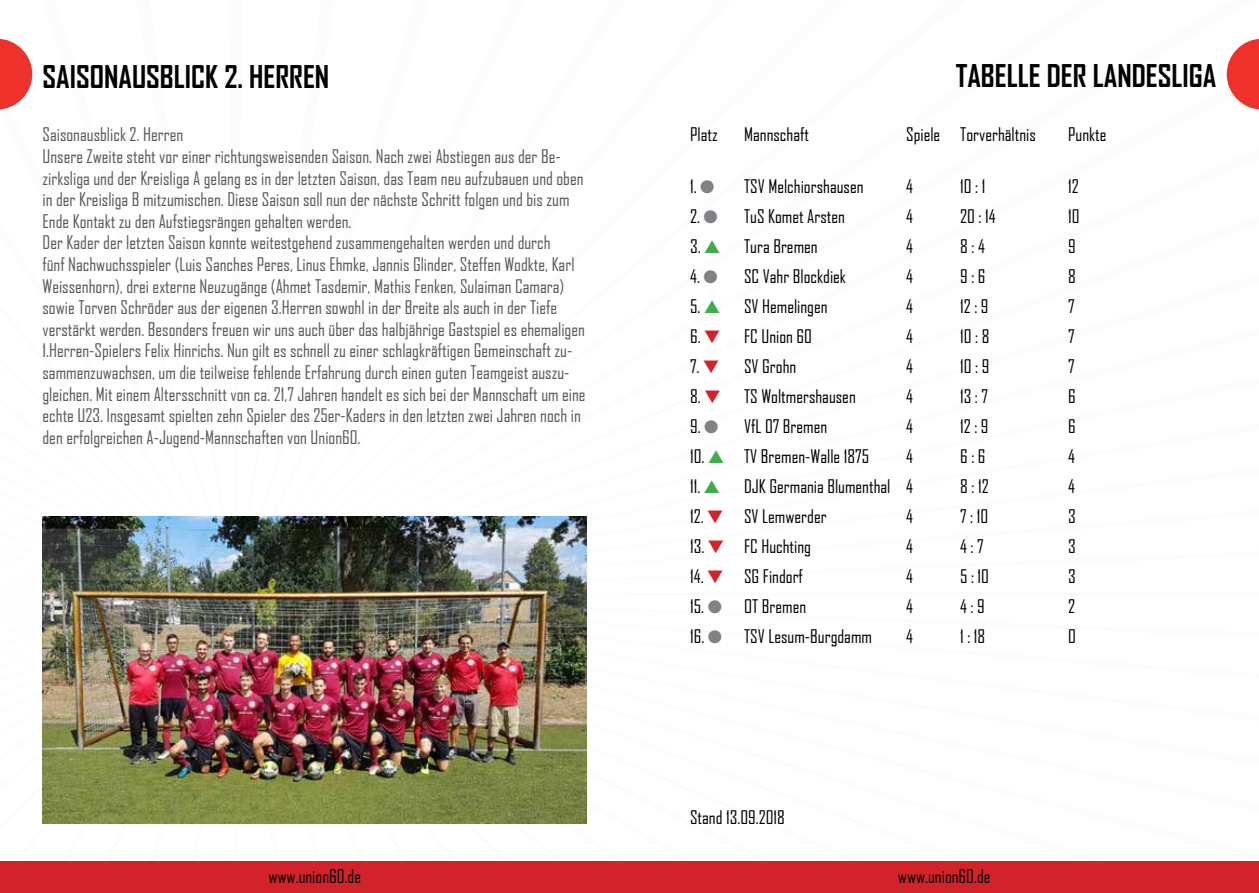
<style>
.page{position:relative;width:1259px;height:893px;background:#fff}
.page>*{position:absolute;margin:0;border:0;box-sizing:border-box;transform-origin:0 0}
.t1{font:700 30px "Agency FB";color:#000}
.t2{font:18px/21.6px "Agency FB";color:#58595b}
.t3{font:18px "Agency FB";color:#000}
.s1{color:#808285}
.s2{color:#41ad49}
.s3{color:#d2232a}
</style>
<div class="page">
<div style="left:0;top:861px;width:1259px;height:32px;background:#d2232a"></div>
<svg style="left:0;top:39px;width:32px;height:71px"></svg>
<svg style="left:1226px;top:39px;width:33px;height:71px"></svg>
<img style="left:43px;top:517px;width:544px;height:307px">
<h1 class="t1" style="left:43px;top:58px;width:104px">SAISONAUSBL</h1>
<h1 class="t1" style="left:185px;top:58px;width:146px">ICK 2. HERREN</h1>
<h1 class="t1" style="left:955px;top:57px;width:38px">TABELLE</h1>
<h1 class="t1" style="left:1047px;top:57px;width:171px">DER LANDESLIGA</h1>
<p class="t2" style="left:43px;top:123px;width:544px">Saisonausblick 2. Herren<br>Unsere Zweite steht vor einer richtungsweisenden Saison. Nach zwei Abstiegen aus der Be&shy;zirksliga und der Kreisliga A gelang es in der letzten Saison, das Team neu aufzubauen und oben in der Kreisliga B mitzumischen. Diese Saison soll nun der nächste Schritt folgen und bis zum Ende Kontakt zu den Aufstiegsrängen gehalten werden.<br>Der Kader der letzten Saison konnte weitestgehend zusammengehalten werden und durch<br>fünf Nachwuchsspieler (Luis Sanches Peres, Linus Ehmke, Jannis Glinder, Steffen Wodkte, Karl Weissenhorn), drei externe Neuzugänge (Ahmet Tasdemir, Mathis Fenken, Sulaiman Camara) sowie Torven Schröder aus der eigenen 3.Herren sowohl in der Breite als auch in der Tiefe verstärkt werden. Besonders freuen wir uns auch über das halbjährige Gastspiel es ehemaligen 1.Herren-Spielers Felix Hinrichs. Nun gilt es schnell zu einer schlagkräftigen Gemeinschaft zu&shy;sammenzuwachsen, um die teilweise fehlende Erfahrung durch einen guten Teamgeist auszu&shy;gleichen. Mit einem Altersschnitt von ca. 21,7 Jahren handelt es sich bei der Mannschaft um eine echte U23. Insgesamt spielten zehn Spieler des 25er-Kaders in den letzten zwei Jahren noch in den erfolgreichen A-Jugend-Mannschaften von Union60.</p>
<p class="t3" style="left:268px;top:866px;width:94px">www.union60.de</p>
<p class="t3" style="left:690px;top:124px;width:29px">Platz</p>
<p class="t3" style="left:744px;top:124px;width:66px">Mannschaft</p>
<p class="t3" style="left:906px;top:124px;width:131px">Spiele Torverhältnis</p>
<p class="t3" style="left:1068px;top:124px;width:40px">Punkte</p>
<p class="t3" style="left:690px;top:175px;width:26px">1. <span class="s1">●</span></p>
<p class="t3" style="left:744px;top:175px;width:121px">TSV Melchiorshausen</p>
<p class="t3" style="left:906px;top:175px;width:8px">4</p>
<p class="t3" style="left:960px;top:175px;width:27px">10 : 1</p>
<p class="t3" style="left:1068px;top:175px;width:12px">12</p>
<p class="t3" style="left:690px;top:205px;width:29px">2. <span class="s1">●</span></p>
<p class="t3" style="left:744px;top:205px;width:102px">TuS Komet Arsten</p>
<p class="t3" style="left:906px;top:205px;width:8px">4</p>
<p class="t3" style="left:960px;top:205px;width:37px">20 : 14</p>
<p class="t3" style="left:1068px;top:205px;width:13px">10</p>
<p class="t3" style="left:690px;top:235px;width:32px">3. <span class="s2">▲</span></p>
<p class="t3" style="left:744px;top:235px;width:75px">Tura Bremen</p>
<p class="t3" style="left:906px;top:235px;width:8px">4</p>
<p class="t3" style="left:960px;top:235px;width:26px">8 : 4</p>
<p class="t3" style="left:1068px;top:235px;width:9px">9</p>
<p class="t3" style="left:690px;top:265px;width:29px">4. <span class="s1">●</span></p>
<p class="t3" style="left:744px;top:265px;width:103px">SC Vahr Blockdiek</p>
<p class="t3" style="left:906px;top:265px;width:8px">4</p>
<p class="t3" style="left:960px;top:265px;width:27px">9 : 6</p>
<p class="t3" style="left:1068px;top:265px;width:9px">8</p>
<p class="t3" style="left:690px;top:295px;width:31px">5. <span class="s2">▲</span></p>
<p class="t3" style="left:744px;top:295px;width:85px">SV Hemelingen</p>
<p class="t3" style="left:906px;top:295px;width:8px">4</p>
<p class="t3" style="left:960px;top:295px;width:30px">12 : 9</p>
<p class="t3" style="left:1068px;top:295px;width:8px">7</p>
<p class="t3" style="left:690px;top:325px;width:32px">6. <span class="s3">▼</span></p>
<p class="t3" style="left:744px;top:325px;width:69px">FC Union 60</p>
<p class="t3" style="left:906px;top:325px;width:8px">4</p>
<p class="t3" style="left:960px;top:325px;width:31px">10 : 8</p>
<p class="t3" style="left:1068px;top:325px;width:8px">7</p>
<p class="t3" style="left:690px;top:355px;width:31px">7. <span class="s3">▼</span></p>
<p class="t3" style="left:744px;top:355px;width:54px">SV Grohn</p>
<p class="t3" style="left:906px;top:355px;width:8px">4</p>
<p class="t3" style="left:960px;top:355px;width:31px">10 : 9</p>
<p class="t3" style="left:1068px;top:355px;width:8px">7</p>
<p class="t3" style="left:690px;top:385px;width:32px">8. <span class="s3">▼</span></p>
<p class="t3" style="left:744px;top:385px;width:113px">TS Woltmershausen</p>
<p class="t3" style="left:906px;top:385px;width:8px">4</p>
<p class="t3" style="left:960px;top:385px;width:29px">13 : 7</p>
<p class="t3" style="left:1068px;top:385px;width:9px">6</p>
<p class="t3" style="left:690px;top:415px;width:30px">9. <span class="s1">●</span></p>
<p class="t3" style="left:744px;top:415px;width:85px">VfL 07 Bremen</p>
<p class="t3" style="left:906px;top:415px;width:8px">4</p>
<p class="t3" style="left:960px;top:415px;width:30px">12 : 9</p>
<p class="t3" style="left:1068px;top:415px;width:9px">6</p>
<p class="t3" style="left:690px;top:445px;width:180px">10. <span class="s2">▲</span> TV Bremen-Walle 1875</p>
<p class="t3" style="left:906px;top:445px;width:8px">4</p>
<p class="t3" style="left:960px;top:445px;width:27px">6 : 6</p>
<p class="t3" style="left:1068px;top:445px;width:8px">4</p>
<p class="t3" style="left:690px;top:475px;width:31px">11. <span class="s2">▲</span></p>
<p class="t3" style="left:744px;top:475px;width:170px">DJK Germania Blumenthal 4</p>
<p class="t3" style="left:960px;top:475px;width:30px">8 : 12</p>
<p class="t3" style="left:1068px;top:475px;width:8px">4</p>
<p class="t3" style="left:690px;top:505px;width:138px">12. <span class="s3">▼</span> SV Lemwerder</p>
<p class="t3" style="left:906px;top:505px;width:8px">4</p>
<p class="t3" style="left:960px;top:505px;width:30px">7 : 10</p>
<p class="t3" style="left:1068px;top:505px;width:9px">3</p>
<p class="t3" style="left:690px;top:535px;width:122px">13. <span class="s3">▼</span> FC Huchting</p>
<p class="t3" style="left:906px;top:535px;width:8px">4</p>
<p class="t3" style="left:960px;top:535px;width:25px">4 : 7</p>
<p class="t3" style="left:1068px;top:535px;width:9px">3</p>
<p class="t3" style="left:690px;top:565px;width:114px">14. <span class="s3">▼</span> SG Findorf</p>
<p class="t3" style="left:906px;top:565px;width:8px">4</p>
<p class="t3" style="left:960px;top:565px;width:30px">5 : 10</p>
<p class="t3" style="left:1068px;top:565px;width:9px">3</p>
<p class="t3" style="left:690px;top:595px;width:118px">15. <span class="s1">●</span> OT Bremen</p>
<p class="t3" style="left:906px;top:595px;width:8px">4</p>
<p class="t3" style="left:960px;top:595px;width:26px">4 : 9</p>
<p class="t3" style="left:1068px;top:595px;width:9px">2</p>
<p class="t3" style="left:690px;top:625px;width:183px">16. <span class="s1">●</span> TSV Lesum-Burgdamm</p>
<p class="t3" style="left:906px;top:625px;width:8px">4</p>
<p class="t3" style="left:960px;top:625px;width:27px">1 : 18</p>
<p class="t3" style="left:1068px;top:625px;width:9px">0</p>
<p class="t3" style="left:690px;top:806px;width:96px">Stand 13.09.2018</p>
<p class="t3" style="left:898px;top:866px;width:94px">www.union60.de</p>
</div>
